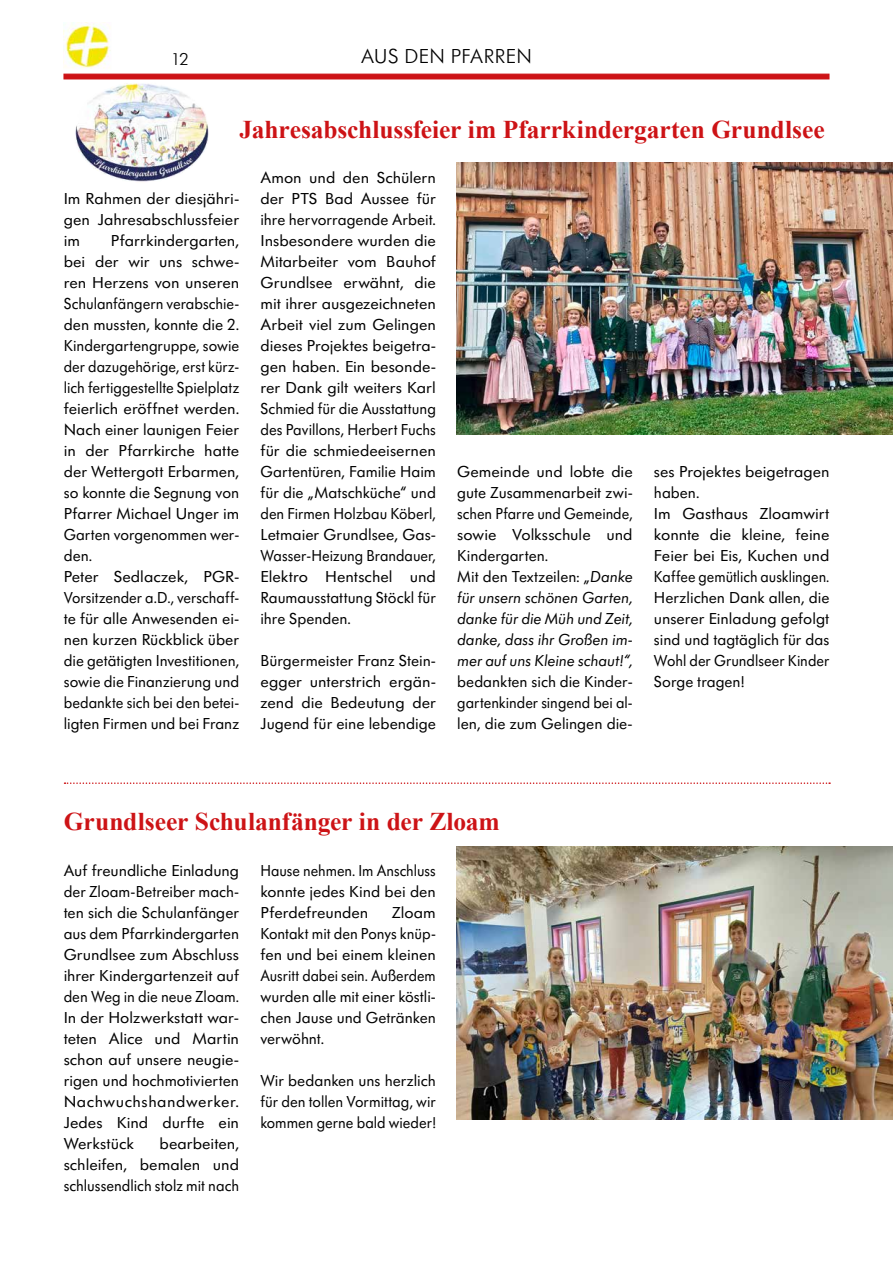
<style>
.page{position:relative;width:893px;height:1263px;background:#fff}
.page>*{position:absolute;margin:0;border:0;box-sizing:border-box;transform-origin:0 0}
.t1{font:700 25.5px "Times New Roman";letter-spacing:-.005em;color:#cd1316}
.t2{font:300 21px "Futura SB";letter-spacing:.025em;color:#000}
.t3{font:300 18px "Futura SB";color:#000}
.t4{font:16.5px/21px "Futura SB";color:#000;text-align:justify;scale:1.05 1}
.t5{font:16.5px/21px "Futura SB";color:#000;text-align:justify}
.t6{font:16.5px/21px "Futura SB";color:#000;scale:1.04 1}
.t7{font:16.5px/21px "Futura SB";color:#000;text-align:justify;scale:.94 1}
.s1{font-style:italic}
</style>
<div class="page">
<div style="left:64px;top:74px;width:765px;height:5px;background:#cd1316"></div>
<img style="left:64px;top:23px;width:47px;height:46px">
<img style="left:457px;top:163px;width:436px;height:272px">
<img style="left:457px;top:846px;width:436px;height:273px">
<img style="left:126px;top:83px;width:26px;height:2px">
<svg style="left:65px;top:782px;width:765px;height:2px"></svg>
<p class="t3" style="left:171px;top:49px;width:19px">12</p>
<p class="t2" style="left:361px;top:45px;width:172px">AUS DEN PFARREN</p>
<h1 class="t1" style="left:240px;top:111px;width:587px">Jahresabschlussfeier im Pfarrkindergarten Grundlsee</h1>
<p class="t4" style="left:64px;top:188px;width:169px">Im Rahmen der diesjähri&shy;gen Jahresabschlussfeier im</p>
<p class="t4" style="left:64px;top:230px;width:169px;text-align:left;text-indent:47px">Pfarrkindergarten, bei der wir uns schwe&shy;ren Herzens von unseren<br>Schulanfängern verabschie&shy;den mussten, konnte die 2.<br>Kindergartengruppe, sowie der dazugehörige, erst kürz&shy;lich fertiggestellte Spielplatz feierlich eröffnet werden.<br>Nach einer launigen Feier in der Pfarrkirche hatte der Wettergott Erbarmen, so konnte die Segnung von<br>Pfarrer Michael Unger im<br>Garten vorgenommen wer&shy;den.<br>Peter Sedlaczek, PGR-<br>Vorsitzender a.D., verschaff&shy;te für alle Anwesenden ei&shy;nen kurzen Rückblick über die getätigten Investitionen, sowie die Finanzierung und bedankte sich bei den betei&shy;ligten Firmen und bei Franz</p>
<p class="t4" style="left:260px;top:167px;width:169px">Amon und den Schülern der PTS Bad Aussee für ihre hervorragende Arbeit.<br>Insbesondere wurden die Mitarbeiter vom Bauhof Grundlsee erwähnt, die mit ihrer ausgezeichneten Arbeit viel zum Gelingen dieses Projektes beigetra&shy;gen haben. Ein besonde&shy;rer Dank gilt weiters Karl Schmied für die Ausstattung des Pavillons, Herbert Fuchs für die schmiedeeisernen Gartentüren, Familie Haim für die „Matschküche“ und den Firmen Holzbau Köberl, Letmaier Grundlsee, Gas-Wasser-Heizung Brandauer, Elektro Hentschel und Raumausstattung Stöckl für ihre Spenden.</p>
<p class="t5" style="left:260px;top:650px;width:177px">Bürgermeister Franz Stein&shy;egger unterstrich ergän&shy;zend die Bedeutung der Jugend für eine lebendige</p>
<p class="t4" style="left:457px;top:461px;width:169px;text-align:left">Gemeinde und lobte die gute Zusammenarbeit zwi&shy;schen Pfarre und Gemeinde, sowie Volksschule und<br>Kindergarten.<br>Mit den Textzeilen: „<span class="s1">Danke für unsern schönen Garten, danke für die Müh und Zeit, danke, dass ihr Großen im&shy;mer auf uns Kleine schaut!“,</span></p>
<p class="t5" style="left:457px;top:671px;width:177px">bedankten sich die Kinder&shy;gartenkinder singend bei al&shy;len, die zum Gelingen die-</p>
<p class="t6" style="left:654px;top:461px;width:170px">ses Projektes beigetragen haben.<br>Im Gasthaus Zloamwirt konnte die kleine, feine<br>Feier bei Eis, Kuchen und<br>Kaffee gemütlich ausklingen.<br>Herzlichen Dank allen, die unserer Einladung gefolgt sind und tagtäglich für das<br>Wohl der Grundlseer Kinder<br>Sorge tragen!</p>
<h1 class="t1" style="left:64px;top:803px;width:437px">Grundlseer Schulanfänger in der Zloam</h1>
<p class="t5" style="left:64px;top:860px;width:177px">Auf freundliche Einladung der Zloam-Betreiber mach&shy;ten sich die Schulanfänger aus dem Pfarrkindergarten Grundlsee zum Abschluss ihrer Kindergartenzeit auf den Weg in die neue Zloam.<br>In der Holzwerkstatt war&shy;teten Alice und Martin schon auf unsere neugie&shy;rigen und hochmotivierten Nachwuchshandwerker.<br>Jedes Kind durfte ein Werkstück</p>
<p class="t4" style="left:64px;top:1133px;width:169px;text-indent:96px">bearbeiten, schleifen, bemalen und schlussendlich stolz mit nach</p>
<p class="t7" style="left:260px;top:860px;width:188px">Hause nehmen. Im Anschluss konnte jedes Kind bei den Pferdefreunden</p>
<p class="t4" style="left:260px;top:902px;width:169px;text-indent:131px">Zloam Kontakt mit den Ponys knüp&shy;fen und bei einem kleinen Ausritt dabei sein. Außerdem wurden alle mit einer köstli&shy;chen Jause und Getränken verwöhnt.</p>
<p class="t5" style="left:260px;top:1070px;width:177px">Wir bedanken uns herzlich für den tollen Vormittag, wir kommen gerne bald wieder!</p>
</div>
